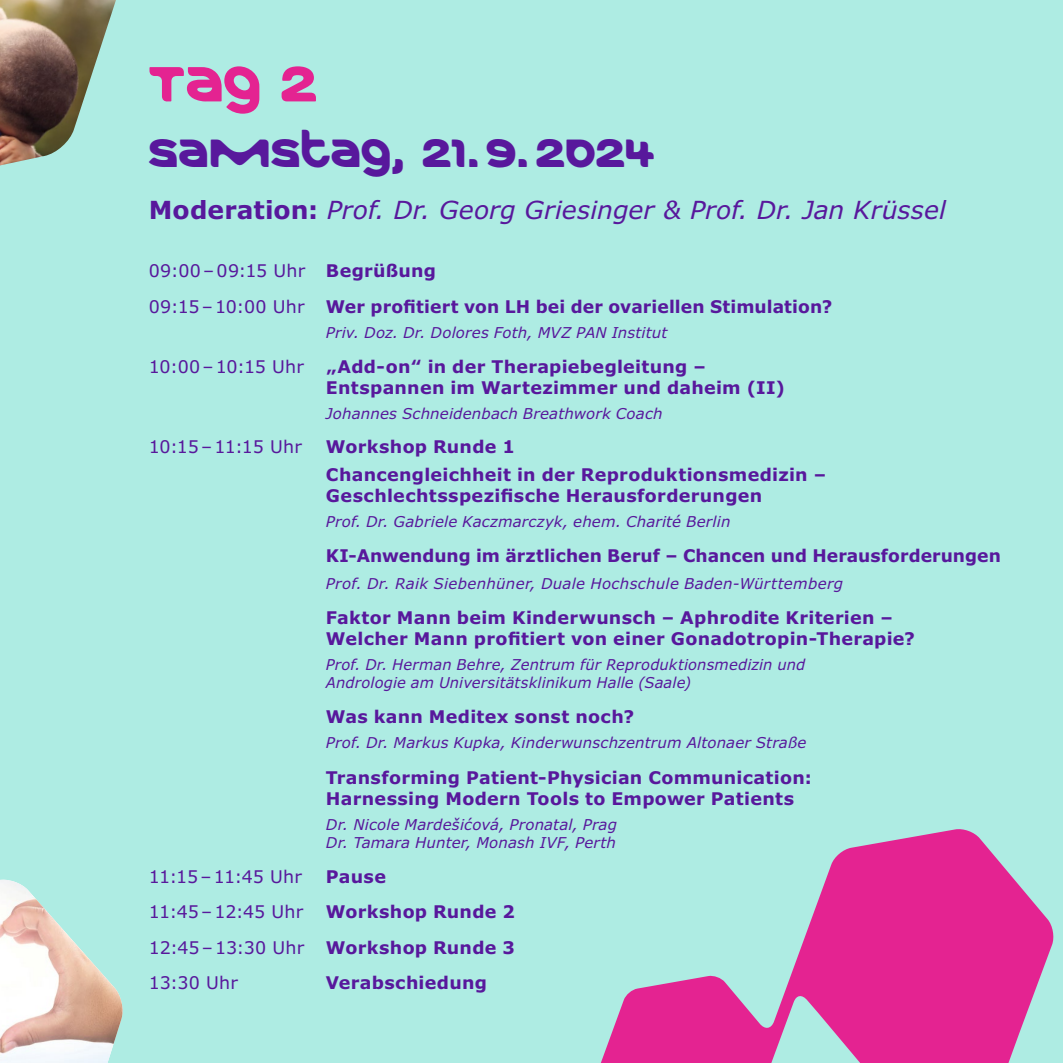
<style>
.page{position:relative;width:1063px;height:1063px;background:#aeece3}
.page>*{position:absolute;margin:0;border:0;box-sizing:border-box;transform-origin:0 0}
.t1{font:50px "Merck";color:#e42391}
.t2{font:40px "Merck";color:#58189c}
.t3{font:italic 25px "Verdana Pro";letter-spacing:.005em;color:#58189c}
.Agenda_Head_Tag_2{font:700 17.5px/21px "Verdana Pro";letter-spacing:.015em;color:#58189c}
.Agenda_Uhrzeit_Tag_2{font:17.5px "Verdana Pro";letter-spacing:.01em;color:#58189c}
.Agenda_Uhrzeit_Tag_2-2{font:17.5px "Verdana Pro";letter-spacing:-.015em;color:#58189c}
.Agenda_Uhrzeit_Tag_2-3{font:17.5px "Verdana Pro";letter-spacing:-.01em;color:#58189c}
.Agenda_Referent_in_Tag_2{font:italic 15px/18px "Verdana Pro";letter-spacing:.01em;color:#58189c}
.Agenda_Referent_in_Tag_1{font:italic 15px "Verdana Pro";letter-spacing:.02em;color:#58189c}
.s1{font-weight:700;font-style:normal}
</style>
<div class="page">
<svg style="left:601px;top:829px;width:453px;height:234px;fill:#e42391"></svg>
<img style="left:0;top:0;width:116px;height:165px">
<img style="left:0;top:880px;width:123px;height:183px">
<p class="t1" style="left:149px;top:54px;width:171px">TAG 2</p>
<p class="t2" style="left:149px;top:130px;width:509px">SAMSTAG, 21.9.2024</p>
<p class="t3" style="left:149px;top:194px;width:799px"><span class="s1">Moderation:</span> Prof. Dr. Georg Griesinger &amp; Prof. Dr. Jan Krüssel</p>
<p class="Agenda_Uhrzeit_Tag_2" style="left:149px;top:260px;width:158px">09:00–09:15 Uhr</p>
<p class="Agenda_Head_Tag_2" style="left:326px;top:261px;width:112px">Begrüßung</p>
<p class="Agenda_Uhrzeit_Tag_2" style="left:149px;top:295px;width:157px">09:15–10:00 Uhr</p>
<p class="Agenda_Head_Tag_2" style="left:326px;top:296px;width:508px">Wer profitiert von LH bei der ovariellen Stimulation?</p>
<p class="Agenda_Referent_in_Tag_2" style="left:326px;top:324px;width:343px">Priv. Doz. Dr. Dolores Foth, MVZ PAN Institut</p>
<p class="Agenda_Uhrzeit_Tag_2" style="left:149px;top:355px;width:157px">10:00–10:15 Uhr</p>
<p class="Agenda_Head_Tag_2" style="left:326px;top:356px;width:461px">„Add-on“ in der Therapiebegleitung –<br>Entspannen im Wartezimmer und daheim (II)</p>
<p class="Agenda_Referent_in_Tag_2" style="left:326px;top:404px;width:338px">Johannes Schneidenbach Breathwork Coach</p>
<p class="Agenda_Uhrzeit_Tag_2-2" style="left:149px;top:436px;width:155px">10:15–11:15 Uhr</p>
<p class="Agenda_Head_Tag_2" style="left:326px;top:437px;width:190px">Workshop Runde 1</p>
<p class="Agenda_Head_Tag_2" style="left:326px;top:465px;width:502px">Chancengleichheit in der Reproduktionsmedizin –<br>Geschlechtsspezifische Herausforderungen</p>
<p class="Agenda_Referent_in_Tag_2" style="left:326px;top:513px;width:406px">Prof. Dr. Gabriele Kaczmarczyk, ehem. Charité Berlin</p>
<p class="Agenda_Head_Tag_2" style="left:326px;top:545px;width:676px">KI-Anwendung im ärztlichen Beruf – Chancen und Herausforderungen</p>
<p class="Agenda_Referent_in_Tag_1" style="left:326px;top:574px;width:519px">Prof. Dr. Raik Siebenhüner, Duale Hochschule Baden-Württemberg</p>
<p class="Agenda_Head_Tag_2" style="left:326px;top:607px;width:591px">Faktor Mann beim Kinderwunsch – Aphrodite Kriterien –<br>Welcher Mann profitiert von einer Gonadotropin-Therapie?</p>
<p class="Agenda_Referent_in_Tag_2" style="left:326px;top:656px;width:481px">Prof. Dr. Herman Behre, Zentrum für Reproduktionsmedizin und<br>Andrologie am Universitätsklinikum Halle (Saale)</p>
<p class="Agenda_Head_Tag_2" style="left:326px;top:706px;width:310px">Was kann Meditex sonst noch?</p>
<p class="Agenda_Referent_in_Tag_2" style="left:326px;top:733px;width:482px">Prof. Dr. Markus Kupka, Kinderwunschzentrum Altonaer Straße</p>
<p class="Agenda_Head_Tag_2" style="left:326px;top:767px;width:487px">Transforming Patient-Physician Communication:<br>Harnessing Modern Tools to Empower Patients</p>
<p class="Agenda_Referent_in_Tag_2" style="left:326px;top:816px;width:293px">Dr. Nicole Mardešićová, Pronatal, Prag</p>
<p class="Agenda_Referent_in_Tag_2" style="left:326px;top:834px;width:292px">Dr. Tamara Hunter, Monash IVF, Perth</p>
<p class="Agenda_Uhrzeit_Tag_2-2" style="left:149px;top:865px;width:155px">11:15–11:45 Uhr</p>
<p class="Agenda_Head_Tag_2" style="left:326px;top:866px;width:62px">Pause</p>
<p class="Agenda_Uhrzeit_Tag_2-3" style="left:149px;top:901px;width:156px">11:45–12:45 Uhr</p>
<p class="Agenda_Head_Tag_2" style="left:326px;top:901px;width:190px">Workshop Runde 2</p>
<p class="Agenda_Uhrzeit_Tag_2" style="left:149px;top:936px;width:157px">12:45–13:30 Uhr</p>
<p class="Agenda_Head_Tag_2" style="left:326px;top:937px;width:190px">Workshop Runde 3</p>
<p class="Agenda_Uhrzeit_Tag_2" style="left:149px;top:971px;width:91px">13:30 Uhr</p>
<p class="Agenda_Head_Tag_2" style="left:326px;top:972px;width:163px">Verabschiedung</p>
</div>
